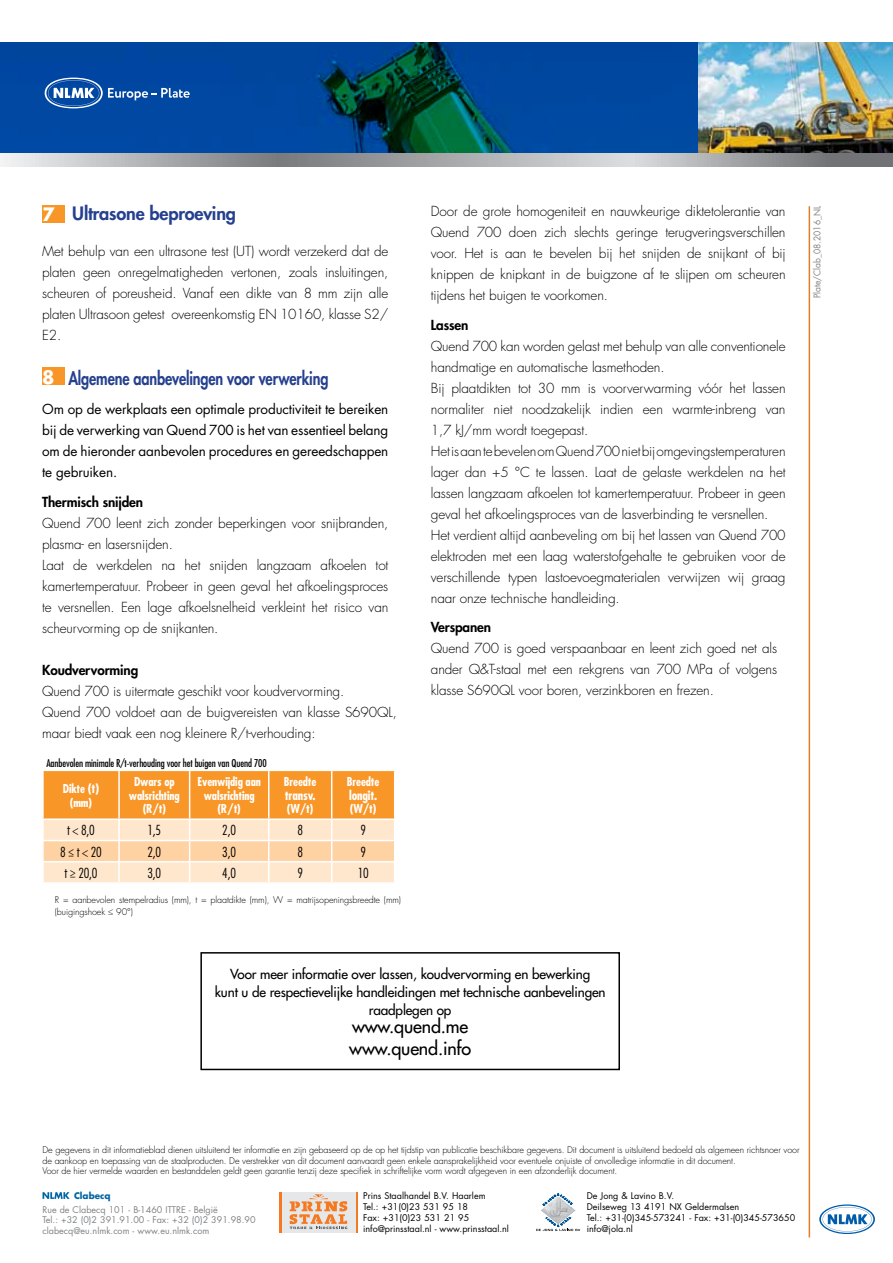
<style>
.page{position:relative;width:893px;height:1263px;background:#fff}
.page>*{position:absolute;margin:0;border:0;box-sizing:border-box;transform-origin:0 0}
.t1{font:800 18px "Futura Std";letter-spacing:-.01em;color:#25408f;scale:.8 1}
.t2{font:500 18px/22.2px "Futura Std";letter-spacing:-.01em;color:#000}
.t3{font:800 18px "Futura Std";letter-spacing:-.01em;color:#25408f}
.t4{font:700 18px "Futura Std";color:#fff}
.t5{font:300 13.5px/21px "Futura Std";letter-spacing:-.01em;color:#000;text-align:justify}
.t6{font:13.5px/21px "Futura Std";letter-spacing:-.01em;color:#000;text-align:justify}
.t7{font:500 13.5px/18px "Futura Std";letter-spacing:-.01em;color:#000;text-align:center}
.t8{font:800 13.5px "Futura Std";letter-spacing:-.01em;color:#000}
.t9{font:300 condensed 13.5px "Futura Std";color:#000}
.t10{font:700 condensed 12.75px "Futura Std";letter-spacing:-.01em;color:#fff}
.t11{font:700 condensed 12px/13.5px "Futura Std";letter-spacing:-.01em;color:#fff;text-align:center}
.t12{font:condensed 10.5px "Futura Std";letter-spacing:-.01em;color:#000}
.t13{font:300 9px/10.5px "Futura Std";letter-spacing:-.01em;color:#000}
.t14{font:9px/10.8px "Futura Std";color:#000101}
.t15{font:9px/10.8px "Futura Std";color:#808285}
.t16{font:9px "Futura Std";color:#808285;scale:.94 1}
.t17{font:700 8.85px "Futura Std";color:#0065a4}
.s1{font-weight:700;color:#fff}
.s2{font-size:12.75px}
</style>
<div class="page">
<svg style="left:43px;top:1192px;width:27px;height:7px"></svg>
<svg style="left:819px;top:1204px;width:56px;height:30px"></svg>
<img style="left:541px;top:1202px;width:35px;height:15px">
<svg style="left:543px;top:1194px;width:29px;height:11px"></svg>
<svg style="left:536px;top:1217px;width:44px;height:14px"></svg>
<hr style="left:279px;top:1192px;width:3px;height:40px;background:#f47920">
<hr style="left:355px;top:1192px;width:3px;height:40px;background:#f47920">
<div style="left:282px;top:1192px;width:73px;height:40px;background:#e6e7e8"></div>
<svg style="left:290px;top:1194px;width:57px;height:35px"></svg>
<div style="left:42px;top:367px;width:22px;height:18px;background:#f89728"></div>
<svg style="left:43px;top:770px;width:352px;height:112px;background:#fbc384"></svg>
<div style="left:200px;top:952px;width:420px;height:118px;border:2px solid #000"></div>
<div style="left:43px;top:205px;width:22px;height:18px;background:#f89728"></div>
<img style="left:0;top:43px;width:699px;height:110px">
<img style="left:699px;top:43px;width:194px;height:110px">
<svg style="left:0;top:153px;width:893px;height:13px;background:#a7a9ab"></svg>
<hr style="left:809px;top:206px;width:1px;height:1031px;background:#de7e28">
<svg style="left:45px;top:78px;width:145px;height:30px;background:#2d67b2"></svg>
<h1 class="t3" style="left:72px;top:202px;width:165px">Ultrasone beproeving</h1>
<p class="t5" style="left:42px;top:241px;width:348px">Met behulp van een ultrasone test (UT) wordt verzekerd dat de platen geen onregelmatigheden vertonen, zoals insluitingen, scheuren of poreusheid. Vanaf een dikte van 8 mm zijn alle platen Ultrasoon getest overeenkomstig EN 10160, klasse S2/ E2.</p>
<h1 class="t1" style="left:42px;top:367px;width:359px"><span class="s1">8</span> Algemene aanbevelingen voor verwerking</h1>
<p class="t6" style="left:42px;top:399px;width:348px">Om op de werkplaats een optimale productiviteit te bereiken bij de verwerking van Quend 700 is het van essentieel belang om de hieronder aanbevolen procedures en gereedschappen te gebruiken.</p>
<p class="t8" style="left:42px;top:493px;width:103px">Thermisch snijden</p>
<p class="t5" style="left:42px;top:513px;width:348px;text-align:left">Quend 700 leent zich zonder beperkingen voor snijbranden, plasma- en lasersnijden.<br>Laat de werkdelen na het snijden langzaam afkoelen tot kamertemperatuur. Probeer in geen geval het afkoelingsproces te versnellen. Een lage afkoelsnelheid verkleint het risico van scheurvorming op de snijkanten.</p>
<p class="t8" style="left:42px;top:661px;width:98px">Koudvervorming</p>
<p class="t5" style="left:42px;top:681px;width:356px;text-align:left">Quend 700 is uitermate geschikt voor koudvervorming.<br>Quend 700 voldoet aan de buigvereisten van klasse S690QL, maar biedt vaak een nog kleinere R/t-verhouding:</p>
<p class="t12" style="left:46px;top:757px;width:222px">Aanbevolen minimale R/t-verhouding voor het buigen van Quend 700</p>
<p class="t11" style="left:63px;top:782px;width:38px">Dikte <span class="s2">(t) </span>(mm)</p>
<p class="t11" style="left:129px;top:775px;width:52px">Dwars op walsrichting (R/t)</p>
<p class="t11" style="left:198px;top:775px;width:65px">Evenwijdig aan walsrichting (R/t)</p>
<p class="t11" style="left:284px;top:775px;width:34px">Breedte</p>
<h1 class="t4" style="left:43px;top:203px;width:14px">7</h1>
<p class="t11" style="left:347px;top:775px;width:34px">Breedte</p>
<p class="t10" style="left:349px;top:787px;width:30px">longit.</p>
<p class="t11" style="left:350px;top:802px;width:28px">(W/t)</p>
<p class="t10" style="left:285px;top:787px;width:33px">transv.</p>
<p class="t11" style="left:287px;top:802px;width:28px">(W/t)</p>
<p class="t9" style="left:67px;top:822px;width:29px">t &lt; 8,0</p>
<p class="t9" style="left:147px;top:822px;width:15px">1,5</p>
<p class="t9" style="left:222px;top:822px;width:15px">2,0</p>
<p class="t9" style="left:297px;top:822px;width:7px">8</p>
<p class="t9" style="left:360px;top:822px;width:7px">9</p>
<p class="t9" style="left:60px;top:844px;width:43px">8 ≤ t &lt; 20</p>
<p class="t9" style="left:147px;top:844px;width:15px">2,0</p>
<p class="t9" style="left:222px;top:844px;width:15px">3,0</p>
<p class="t9" style="left:297px;top:844px;width:7px">8</p>
<p class="t9" style="left:360px;top:844px;width:7px">9</p>
<p class="t9" style="left:64px;top:865px;width:35px">t ≥ 20,0</p>
<p class="t9" style="left:147px;top:865px;width:15px">3,0</p>
<p class="t9" style="left:222px;top:865px;width:15px">4,0</p>
<p class="t9" style="left:297px;top:865px;width:7px">9</p>
<p class="t9" style="left:358px;top:865px;width:13px">10</p>
<p class="t13" style="left:55px;top:894px;width:348px;line-height:12px">R = aanbevolen stempelradius (mm), t = plaatdikte (mm), W = matrijsopeningsbreedte (mm) (buigingshoek ≤ 90°)</p>
<p class="t5" style="left:431px;top:201px;width:356px">Door de grote homogeniteit en nauwkeurige diktetolerantie van Quend 700 doen zich slechts geringe terugveringsverschillen voor. Het is aan te bevelen bij het snijden de snijkant of bij knippen de knipkant in de buigzone af te slijpen om scheuren tijdens het buigen te voorkomen.</p>
<p class="t8" style="left:431px;top:316px;width:39px">Lassen</p>
<p class="t5" style="left:431px;top:336px;width:356px;text-align:left">Quend 700 kan worden gelast met behulp van alle conventionele handmatige en automatische lasmethoden.<br>Bij plaatdikten tot 30 mm is voorverwarming vóór het lassen normaliter niet noodzakelijk indien een warmte-inbreng van 1,7 kJ/mm wordt toegepast.<br>Het is aan te bevelen om Quend 700 niet bij omgevingstemperaturen lager dan +5 °C te lassen. Laat de gelaste werkdelen na het lassen langzaam afkoelen tot kamertemperatuur. Probeer in geen geval het afkoelingsproces van de lasverbinding te versnellen.<br>Het verdient altijd aanbeveling om bij het lassen van Quend 700 elektroden met een laag waterstofgehalte te gebruiken voor de verschillende typen lastoevoegmaterialen verwijzen wij graag naar onze technische handleiding.</p>
<p class="t8" style="left:431px;top:619px;width:62px">Verspanen</p>
<p class="t5" style="left:431px;top:638px;width:348px">Quend 700 is goed verspaanbaar en leent zich goed net als ander Q&amp;T-staal met een rekgrens van 700 MPa of volgens klasse S690QL voor boren, verzinkboren en frezen.</p>
<p class="t7" style="left:215px;top:965px;width:392px">Voor meer informatie over lassen, koudvervorming en bewerking<br>kunt u de respectievelijke handleidingen met technische aanbevelingen raadplegen op</p>
<h1 class="t2" style="left:349px;top:1015px;width:123px">www.quend.me www.quend.info</h1>
<p class="t16" style="left:811px;top:298px;width:100px;rotate:-90deg">Plate/Clab_08.2016_NL</p>
<p class="t13" style="left:43px;top:1145px;width:758px">De gegevens in dit informatieblad dienen uitsluitend ter informatie en zijn gebaseerd op de op het tijdstip van publicatie beschikbare gegevens. Dit document is uitsluitend bedoeld als algemeen richtsnoer voor de aankoop en toepassing van de staalproducten. De verstrekker van dit document aanvaardt geen enkele aansprakelijkheid voor eventuele onjuiste of onvolledige informatie in dit document.<br>Voor de hier vermelde waarden en bestanddelen geldt geen garantie tenzij deze specifiek in schriftelijke vorm wordt afgegeven in een afzonderlijk document.</p>
<p class="t14" style="left:587px;top:1190px;width:210px">De Jong &amp; Lavino B.V.<br>Deilseweg 13 4191 NX Geldermalsen<br>Tel.: +31-(0)345-573241 - Fax: +31-(0)345-573650 info@jola.nl</p>
<p class="t17" style="left:74px;top:1189px;width:38px">Clabecq</p>
<p class="t14" style="left:363px;top:1190px;width:147px">Prins Staalhandel B.V. Haarlem<br>Tel.: +31(0)23 531 95 18<br>Fax: +31(0)23 531 21 95 info@prinsstaal.nl - www.prinsstaal.nl</p>
<p class="t15" style="left:43px;top:1204px;width:215px">Rue de Clabecq 101 - B-1460 ITTRE - België<br>Tel.: +32 (0)2 391.91.00 - Fax: +32 (0)2 391.98.90 clabecq@eu.nlmk.com - www.eu.nlmk.com</p>
</div>
